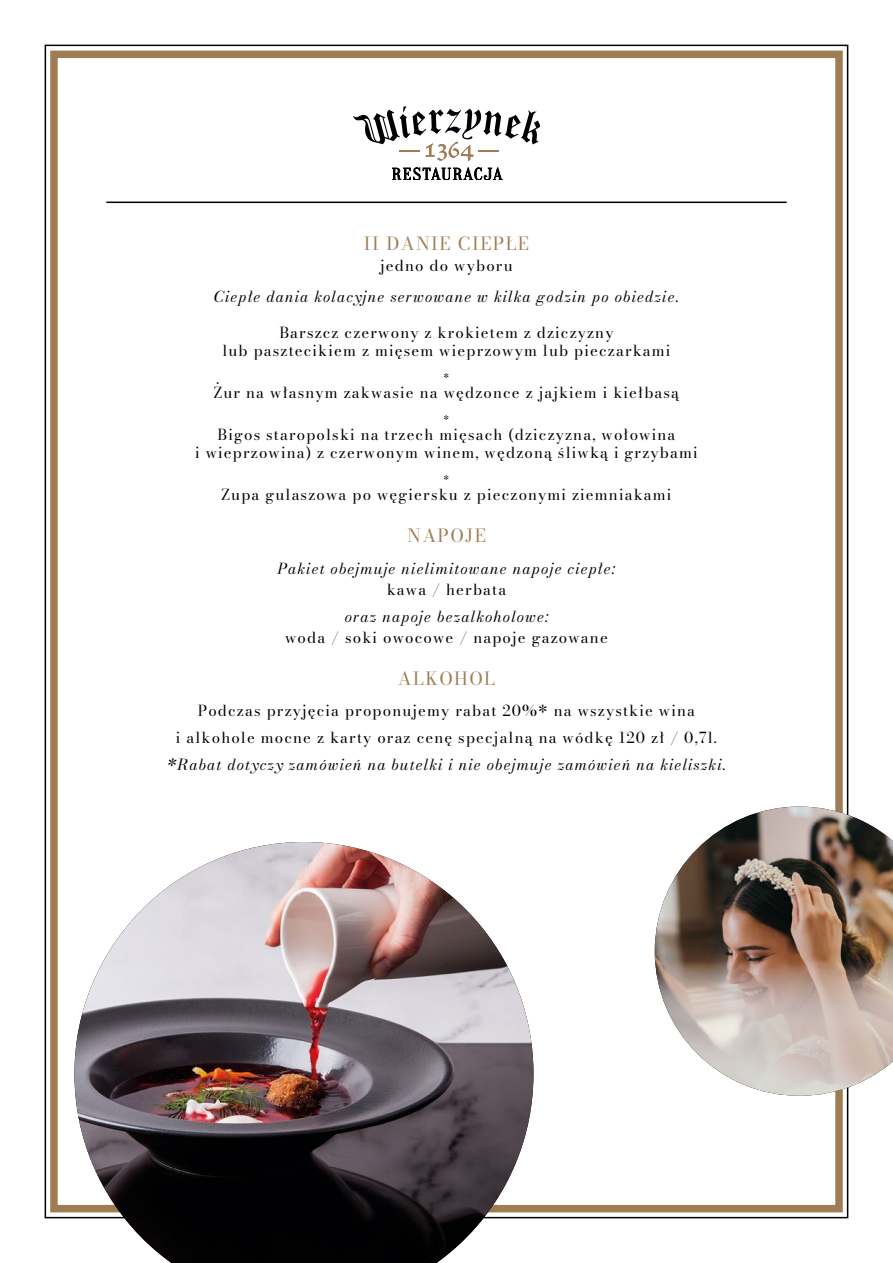
<style>
.page{position:relative;width:893px;height:1263px;background:#fff}
.page>*{position:absolute;margin:0;border:0;box-sizing:border-box;transform-origin:0 0}
.t1{font:18px "Bodoni Moda";letter-spacing:.075em;color:#9f7c53}
.t2{font:15px/18px "Bodoni Moda";letter-spacing:.075em;color:#000;text-align:center}
.t3{font:italic 15px "Bodoni Moda";letter-spacing:.075em;color:#000}
.t4{font:9px "Bodoni Moda";color:#000}
</style>
<div class="page">
<div style="left:50px;top:51px;width:793px;height:1161px;border:8px solid #9f7c53"></div>
<hr style="left:106px;top:202px;width:681px;height:1px;background:#000">
<svg style="left:392px;top:168px;width:111px;height:12px"></svg>
<svg style="left:353px;top:106px;width:187px;height:55px"></svg>
<img style="left:74px;top:842px;width:459px;height:421px">
<img style="left:655px;top:806px;width:238px;height:290px">
<p class="t1" style="left:364px;top:231px;width:167px">II DANIE CIEPŁE</p>
<p class="t2" style="left:380px;top:256px;width:134px">jedno do wyboru</p>
<p class="t3" style="left:214px;top:287px;width:466px">Ciepłe dania kolacyjne serwowane w kilka godzin po obiedzie.</p>
<p class="t2" style="left:222px;top:324px;width:450px">Barszcz czerwony z krokietem z dziczyzny<br>lub pasztecikiem z mięsem wieprzowym lub pieczarkami</p>
<p class="t4" style="left:444px;top:371px;width:7px">*</p>
<p class="t2" style="left:214px;top:384px;width:467px">Żur na własnym zakwasie na wędzonce z jajkiem i kiełbasą</p>
<p class="t4" style="left:444px;top:413px;width:7px">*</p>
<p class="t2" style="left:195px;top:426px;width:504px">Bigos staropolski na trzech mięsach (dziczyzna, wołowina<br>i wieprzowina) z czerwonym winem, wędzoną śliwką i grzybami</p>
<p class="t4" style="left:444px;top:473px;width:7px">*</p>
<p class="t2" style="left:221px;top:486px;width:451px">Zupa gulaszowa po węgiersku z pieczonymi ziemniakami</p>
<p class="t1" style="left:407px;top:523px;width:80px">NAPOJE</p>
<p class="t3" style="left:278px;top:558px;width:338px">Pakiet obejmuje nielimitowane napoje ciepłe:</p>
<p class="t2" style="left:387px;top:580px;width:121px">kawa / herbata</p>
<p class="t3" style="left:345px;top:606px;width:205px">oraz napoje bezalkoholowe:</p>
<p class="t2" style="left:285px;top:628px;width:324px">woda / soki owocowe / napoje gazowane</p>
<p class="t1" style="left:398px;top:666px;width:99px">ALKOHOL</p>
<p class="t2" style="left:176px;top:697px;width:542px;line-height:27px">Podczas przyjęcia proponujemy rabat 20%* na wszystkie wina<br>i alkohole mocne z karty oraz cenę specjalną na wódkę 120 zł / 0,7l.</p>
<p class="t3" style="left:167px;top:755px;width:560px">*Rabat dotyczy zamówień na butelki i nie obejmuje zamówień na kieliszki.</p>
</div>
